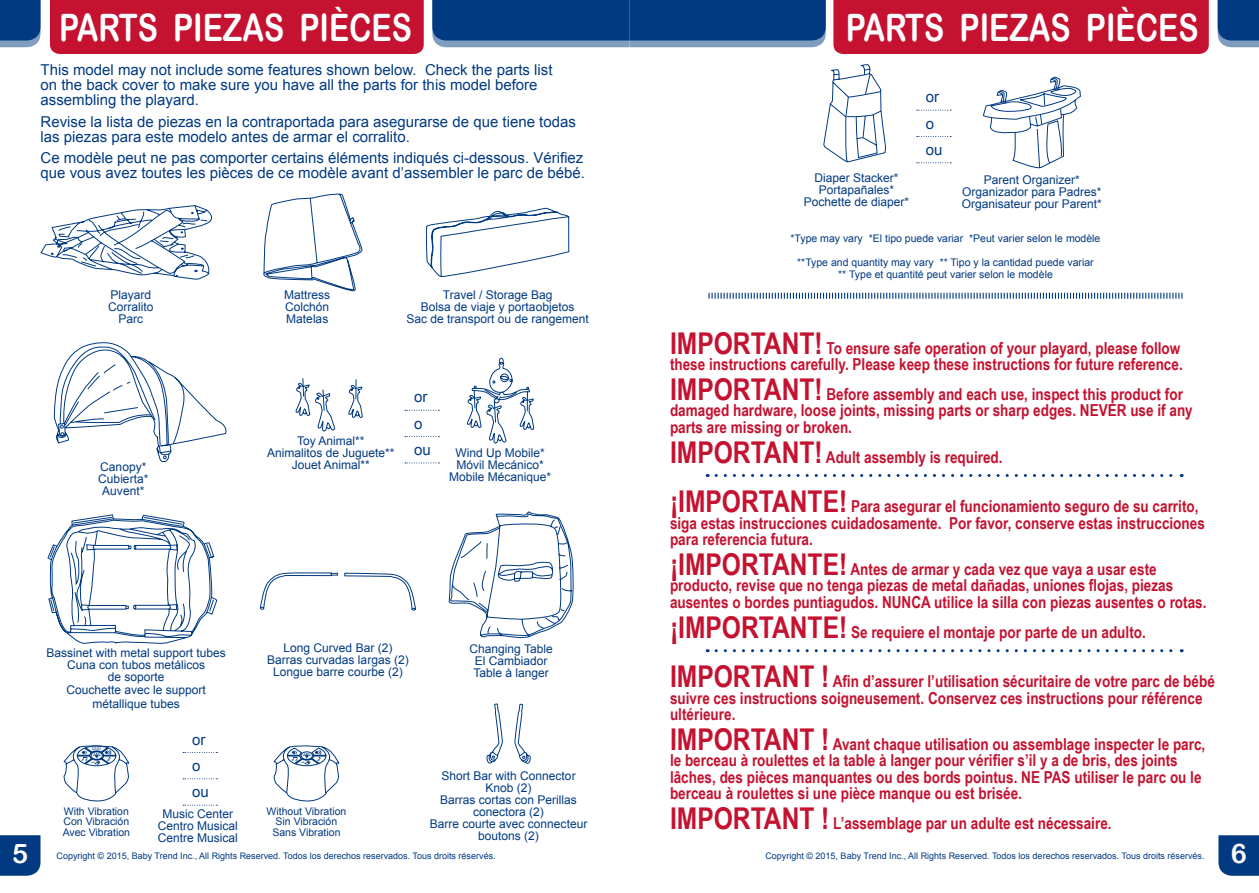
<style>
.page{position:relative;width:1259px;height:893px;background:#fff}
.page>*{position:absolute;margin:0;border:0;box-sizing:border-box;transform-origin:0 0}
.t1{font:37.8px "Arial Rounded MT Bold";color:#fff;scale:.8 1}
.t2{font:27px "Arial Rounded MT Bold";color:#fff}
.t3{font:700 16.5px/16.5px "Arial Narrow";color:#c41230}
.t4{font:15px/26.4px "Arial";color:#013a81}
.t5{font:12px/12px "Arial";color:#013a81;text-align:center}
.t6{font:10.5px/10.5px "Arial";color:#013a81;text-align:center}
.t7{font:9px "Arial";color:#013a81}
.s1{font-size:30px}
</style>
<div class="page">
<svg style="left:0;top:0;width:40px;height:47px;background:#164a8b"></svg>
<div style="left:0;top:835px;width:40px;height:41px;background:#013a81"></div>
<svg style="left:1217px;top:0;width:42px;height:47px;background:#1a4d8d"></svg>
<svg style="left:1218px;top:835px;width:41px;height:41px;background:#0c4386"></svg>
<div style="left:833px;top:0;width:375px;height:54px;background:#c41230"></div>
<svg style="left:432px;top:0;width:393px;height:47px;background:#13488a"></svg>
<div style="left:50px;top:0;width:374px;height:54px;background:#c41230"></div>
<svg style="left:40px;top:205px;width:172px;height:75px"></svg>
<svg style="left:263px;top:193px;width:99px;height:99px"></svg>
<svg style="left:260px;top:572px;width:156px;height:38px"></svg>
<svg style="left:486px;top:704px;width:45px;height:60px"></svg>
<svg style="left:448px;top:512px;width:126px;height:127px"></svg>
<svg style="left:716px;top:474px;width:466px;height:3px"></svg>
<svg style="left:716px;top:649px;width:466px;height:3px"></svg>
<svg style="left:823px;top:64px;width:64px;height:99px"></svg>
<svg style="left:708px;top:293px;width:474px;height:6px"></svg>
<svg style="left:54px;top:342px;width:173px;height:121px"></svg>
<svg style="left:982px;top:76px;width:99px;height:93px"></svg>
<svg style="left:295px;top:378px;width:68px;height:54px"></svg>
<svg style="left:917px;top:110px;width:34px;height:1px"></svg>
<svg style="left:917px;top:136px;width:34px;height:1px"></svg>
<svg style="left:917px;top:162px;width:34px;height:1px"></svg>
<svg style="left:405px;top:463px;width:34px;height:1px"></svg>
<svg style="left:405px;top:208px;width:164px;height:236px"></svg>
<svg style="left:273px;top:745px;width:66px;height:57px"></svg>
<svg style="left:63px;top:745px;width:66px;height:57px"></svg>
<svg style="left:183px;top:752px;width:34px;height:1px"></svg>
<svg style="left:183px;top:778px;width:34px;height:1px"></svg>
<svg style="left:183px;top:805px;width:34px;height:1px"></svg>
<svg style="left:47px;top:514px;width:170px;height:130px"></svg>
<h1 class="t1" style="left:59px;top:5px;width:442px">PARTS PIEZAS PIÈCES</h1>
<h1 class="t1" style="left:846px;top:5px;width:442px">PARTS PIEZAS PIÈCES</h1>
<p class="t4" style="left:40px;top:62px;width:513px;line-height:15px">This model may not include some features shown below. Check the parts list on the back cover to make sure you have all the parts for this model before assembling the playard.</p>
<p class="t4" style="left:40px;top:114px;width:537px;line-height:15px">Revise la lista de piezas en la contraportada para asegurarse de que tiene todas las piezas para este modelo antes de armar el corralito.</p>
<p class="t4" style="left:40px;top:151px;width:546px;line-height:15px">Ce modèle peut ne pas comporter certains éléments indiqués ci-dessous. Vérifiez que vous avez toutes les pièces de ce modèle avant d’assembler le parc de bébé.</p>
<p class="t5" style="left:108px;top:289px;width:47px">Playard<br>Corralito<br>Parc</p>
<p class="t5" style="left:284px;top:289px;width:48px;text-align:justify">Mattress Colchón Matelas</p>
<p class="t5" style="left:406px;top:289px;width:184px">Travel / Storage Bag<br>Bolsa de viaje y portaobjetos<br>Sac de transport ou de rangement</p>
<p class="t5" style="left:803px;top:172px;width:107px">Diaper Stacker*<br>Portapañales*<br>Pochette de diaper*</p>
<p class="t4" style="left:926px;top:84px;width:18px">or o ou</p>
<p class="t5" style="left:962px;top:174px;width:142px">Parent Organizer*<br>Organizador para Padres*<br>Organisateur pour Parent*</p>
<p class="t6" style="left:790px;top:233px;width:311px">*Type may vary *El tipo puede variar *Peut varier selon le modèle</p>
<p class="t6" style="left:797px;top:256px;width:298px;line-height:12px">**Type and quantity may vary ** Tipo y la cantidad puede variar ** Type et quantité peut varier selon le modèle</p>
<p class="t3" style="left:670px;top:339px;width:514px"><span class="s1">IMPORTANT!</span> To ensure safe operation of your playard, please follow these instructions carefully. Please keep these instructions for future reference.</p>
<p class="t3" style="left:670px;top:386px;width:524px"><span class="s1">IMPORTANT!</span> Before assembly and each use, inspect this product for damaged hardware, loose joints, missing parts or sharp edges. NEVER use if any parts are missing or broken.</p>
<p class="t3" style="left:670px;top:448px;width:334px"><span class="s1">IMPORTANT!</span> Adult assembly is required.</p>
<p class="t3" style="left:670px;top:498px;width:536px"><span class="s1">¡IMPORTANTE!</span> Para asegurar el funcionamiento seguro de su carrito, siga estas instrucciones cuidadosamente. Por favor, conserve estas instrucciones para referencia futura.</p>
<p class="t3" style="left:670px;top:561px;width:538px"><span class="s1">¡IMPORTANTE!</span> Antes de armar y cada vez que vaya a usar este producto, revise que no tenga piezas de metal dañadas, uniones flojas, piezas ausentes o bordes puntiagudos. NUNCA utilice la silla con piezas ausentes o rotas.</p>
<p class="t3" style="left:670px;top:623px;width:477px"><span class="s1">¡IMPORTANTE!</span> Se requiere el montaje por parte de un adulto.</p>
<p class="t3" style="left:670px;top:673px;width:546px"><span class="s1">IMPORTANT !</span> Afin d’assurer l’utilisation sécuritaire de votre parc de bébé suivre ces instructions soigneusement. Conservez ces instructions pour référence ultérieure.</p>
<p class="t3" style="left:670px;top:735px;width:537px"><span class="s1">IMPORTANT !</span> Avant chaque utilisation ou assemblage inspecter le parc, le berceau à roulettes et la table à langer pour vérifier s’il y a de bris, des joints lâches, des pièces manquantes ou des bords pointus. NE PAS utiliser le parc ou le berceau à roulettes si une pièce manque ou est brisée.</p>
<p class="t3" style="left:670px;top:815px;width:443px"><span class="s1">IMPORTANT !</span> L’assemblage par un adulte est nécessaire.</p>
<p class="t4" style="left:414px;top:384px;width:18px">or o ou</p>
<p class="t5" style="left:267px;top:435px;width:129px">Toy Animal**<br>Animalitos de Juguete**<br>Jouet Animal**</p>
<p class="t5" style="left:449px;top:447px;width:104px">Wind Up Mobile*<br>Móvil Mecánico*<br>Mobile Mécanique*</p>
<p class="t5" style="left:98px;top:461px;width:52px">Canopy*<br>Cubierta*<br>Auvent*</p>
<p class="t5" style="left:267px;top:642px;width:143px">Long Curved Bar (2)<br>Barras curvadas largas (2)<br>Longue barre courbe (2)</p>
<p class="t5" style="left:469px;top:643px;width:85px">Changing Table<br>El Cambiador<br>Table à langer</p>
<p class="t5" style="left:46px;top:647px;width:181px">Bassinet with metal support tubes<br>Cuna con tubos metálicos<br>de soporte</p>
<p class="t5" style="left:66px;top:683px;width:141px;line-height:13.5px">Couchette avec le support métallique tubes</p>
<p class="t4" style="left:192px;top:726px;width:18px">or o ou</p>
<p class="t5" style="left:430px;top:770px;width:159px">Short Bar with Connector<br>Knob (2)<br>Barras cortas con Perillas conectora (2)<br>Barre courte avec connecteur boutons (2)</p>
<p class="t6" style="left:63px;top:806px;width:69px;text-align:justify">With Vibration Con Vibración Avec Vibration</p>
<p class="t5" style="left:158px;top:808px;width:82px">Music Center<br>Centro Musical<br>Centre Musical</p>
<p class="t6" style="left:266px;top:806px;width:81px">Without Vibration<br>Sin Vibración<br>Sans Vibration</p>
<h2 class="t2" style="left:12px;top:838px;width:18px">5</h2>
<p class="t7" style="left:57px;top:850px;width:441px">Copyright © 2015, Baby Trend Inc., All Rights Reserved. Todos los derechos reservados. Tous droits réservés.</p>
<p class="t7" style="left:765px;top:850px;width:441px">Copyright © 2015, Baby Trend Inc., All Rights Reserved. Todos los derechos reservados. Tous droits réservés.</p>
<h2 class="t2" style="left:1230px;top:838px;width:18px">6</h2>
</div>
